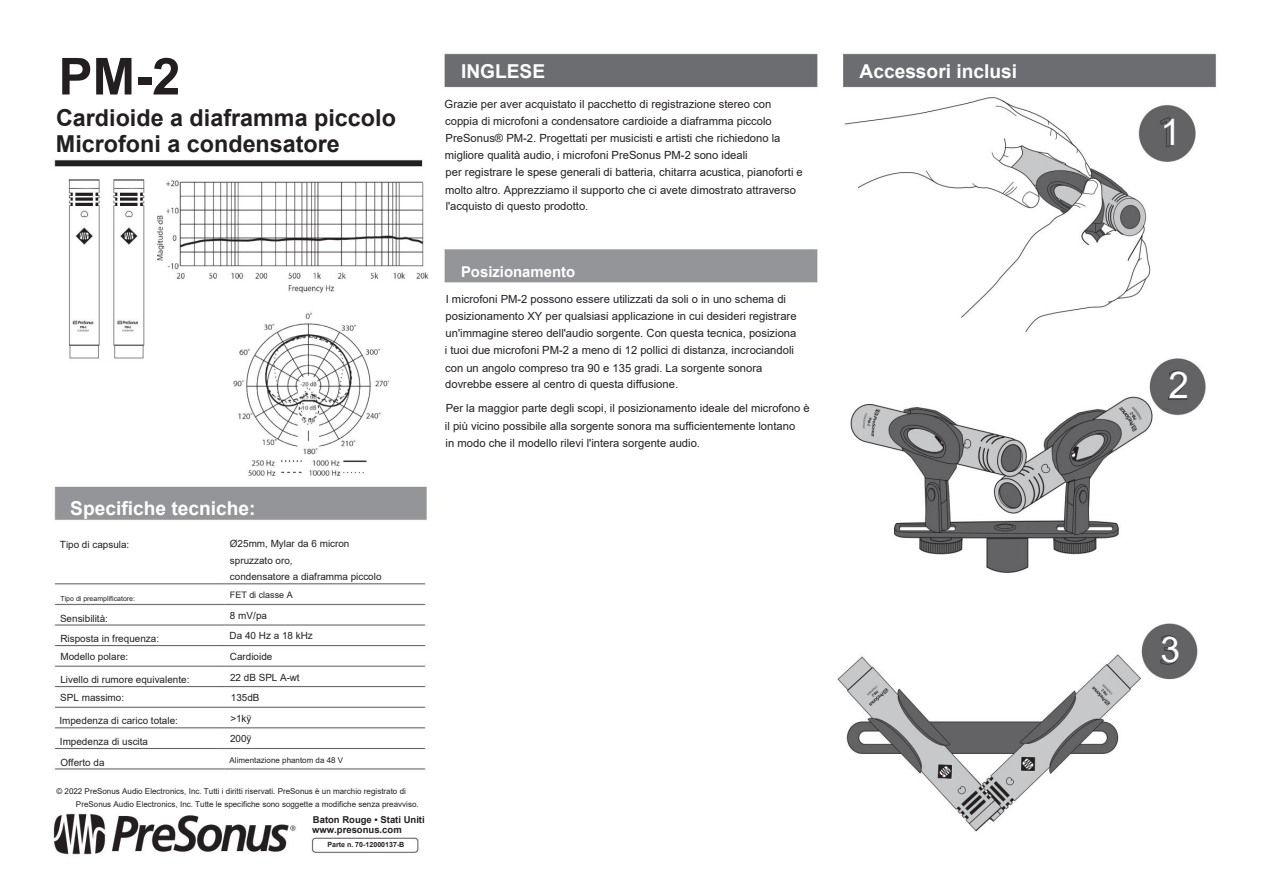
<style>
.page{position:relative;width:1262px;height:893px;background:#fff}
.page>*{position:absolute;margin:0;border:0;box-sizing:border-box;transform-origin:0 0}
.t1{font:700 51px "Arial";color:#231f20}
.t2{font:36.9px "Arial";color:#fff}
.t3{font:36.45px "Arial";color:#fff}
.t4{font:35.4px "Arial";color:#fff}
.t5{font:700 23.4px/26.7px "Arial";color:#231f20}
.t6{font:700 19.2px "Arial";color:#fff}
.t7{font:700 14.85px "Arial";color:#fff}
.t8{font:11.25px/17.1px "Arial";color:#231f20}
.t9{font:9.9px/16.5px "Arial";color:#231f20}
.t10{font:700 9.45px "Arial";color:#231f20}
.t11{font:9px "Arial";color:#231f20}
.t12{font:8.1px/13.5px "Arial";color:#231f20}
.t13{font:7.95px "Arial";color:#231f20}
.t14{font:7.05px "Arial";color:#231f20}
.t15{font:700 7.05px "Arial";color:#231f20}
</style>
<div class="page">
<img style="left:53px;top:53px;width:1163px;height:802px">
<h1 class="t1" style="left:59px;top:41px;width:123px">PM-2</h1>
<h3 class="t5" style="left:56px;top:104px;width:341px">Cardioide a diaframma piccolo<br>Microfoni a condensatore</h3>
<h3 class="t6" style="left:461px;top:58px;width:86px">INGLESE</h3>
<p class="t8" style="left:444px;top:95px;width:360px">Grazie per aver acquistato il pacchetto di registrazione stereo con coppia di microfoni a condensatore cardioide a diaframma piccolo PreSonus® PM-2. Progettati per musicisti e artisti che richiedono la migliore qualità audio, i microfoni PreSonus PM-2 sono ideali<br>per registrare le spese generali di batteria, chitarra acustica, pianoforti e molto altro. Apprezziamo il supporto che ci avete dimostrato attraverso l'acquisto di questo prodotto.</p>
<h3 class="t6" style="left:70px;top:494px;width:187px">Specifiche tecniche:</h3>
<p class="t9" style="left:60px;top:535px;width:71px">Tipo di capsula:</p>
<p class="t9" style="left:230px;top:535px;width:153px">Ø25mm, Mylar da 6 micron spruzzato oro,<br>condensatore a diaframma piccolo</p>
<p class="t14" style="left:60px;top:593px;width:76px">Tipo di preamplificatore:</p>
<p class="t11" style="left:230px;top:589px;width:64px">FET di classe A</p>
<p class="t9" style="left:60px;top:610px;width:49px">Sensibilità:</p>
<p class="t9" style="left:60px;top:630px;width:100px">Risposta in frequenza:</p>
<p class="t9" style="left:230px;top:605px;width:85px;line-height:20.1px">8 mV/pa<br>Da 40 Hz a 18 kHz</p>
<p class="t9" style="left:230px;top:648px;width:44px">Cardioide</p>
<p class="t9" style="left:231px;top:689px;width:30px">135dB</p>
<p class="t9" style="left:60px;top:648px;width:69px">Modello polare:</p>
<p class="t9" style="left:60px;top:671px;width:130px">Livello di rumore equivalente:</p>
<p class="t9" style="left:230px;top:668px;width:71px">22 dB SPL A-wt</p>
<p class="t9" style="left:60px;top:689px;width:65px">SPL massimo:</p>
<p class="t9" style="left:59px;top:710px;width:120px;line-height:20.5px">Impedenza di carico totale:<br>Impedenza di uscita</p>
<p class="t9" style="left:230px;top:709px;width:23px">&gt;1kÿ</p>
<p class="t9" style="left:230px;top:730px;width:23px">200ÿ</p>
<p class="t9" style="left:60px;top:753px;width:46px">Offerto da</p>
<p class="t13" style="left:230px;top:754px;width:115px">Alimentazione phantom da 48 V</p>
<p class="t12" style="left:76px;top:784px;width:344px;text-indent:-20px">© 2022 PreSonus Audio Electronics, Inc. Tutti i diritti riservati. PreSonus è un marchio registrato di<br>PreSonus Audio Electronics, Inc. Tutte le specifiche sono soggette a modifiche senza preavviso.</p>
<p class="t10" style="left:313px;top:812px;width:113px">Baton Rouge • Stati Uniti</p>
<p class="t15" style="left:327px;top:839px;width:78px">Parte n. 70-12000137-B</p>
<p class="t10" style="left:312px;top:823px;width:91px">www.presonus.com</p>
<h3 class="t7" style="left:461px;top:262px;width:116px">Posizionamento</h3>
<p class="t8" style="left:445px;top:290px;width:353px">I microfoni PM-2 possono essere utilizzati da soli o in uno schema di posizionamento XY per qualsiasi applicazione in cui desideri registrare un'immagine stereo dell'audio sorgente. Con questa tecnica, posiziona i tuoi due microfoni PM-2 a meno di 12 pollici di distanza, incrociandoli con un angolo compreso tra 90 e 135 gradi. La sorgente sonora dovrebbe essere al centro di questa diffusione.</p>
<p class="t8" style="left:445px;top:400px;width:366px">Per la maggior parte degli scopi, il posizionamento ideale del microfono è il più vicino possibile alla sorgente sonora ma sufficientemente lontano<br>in modo che il modello rilevi l'intera sorgente audio.</p>
<h3 class="t6" style="left:859px;top:58px;width:159px">Accessori inclusi</h3>
<h3 class="t3" style="left:1160px;top:107px;width:22px">1</h3>
<h2 class="t2" style="left:1168px;top:359px;width:22px">2</h2>
<h3 class="t4" style="left:1160px;top:625px;width:21px">3</h3>
</div>
